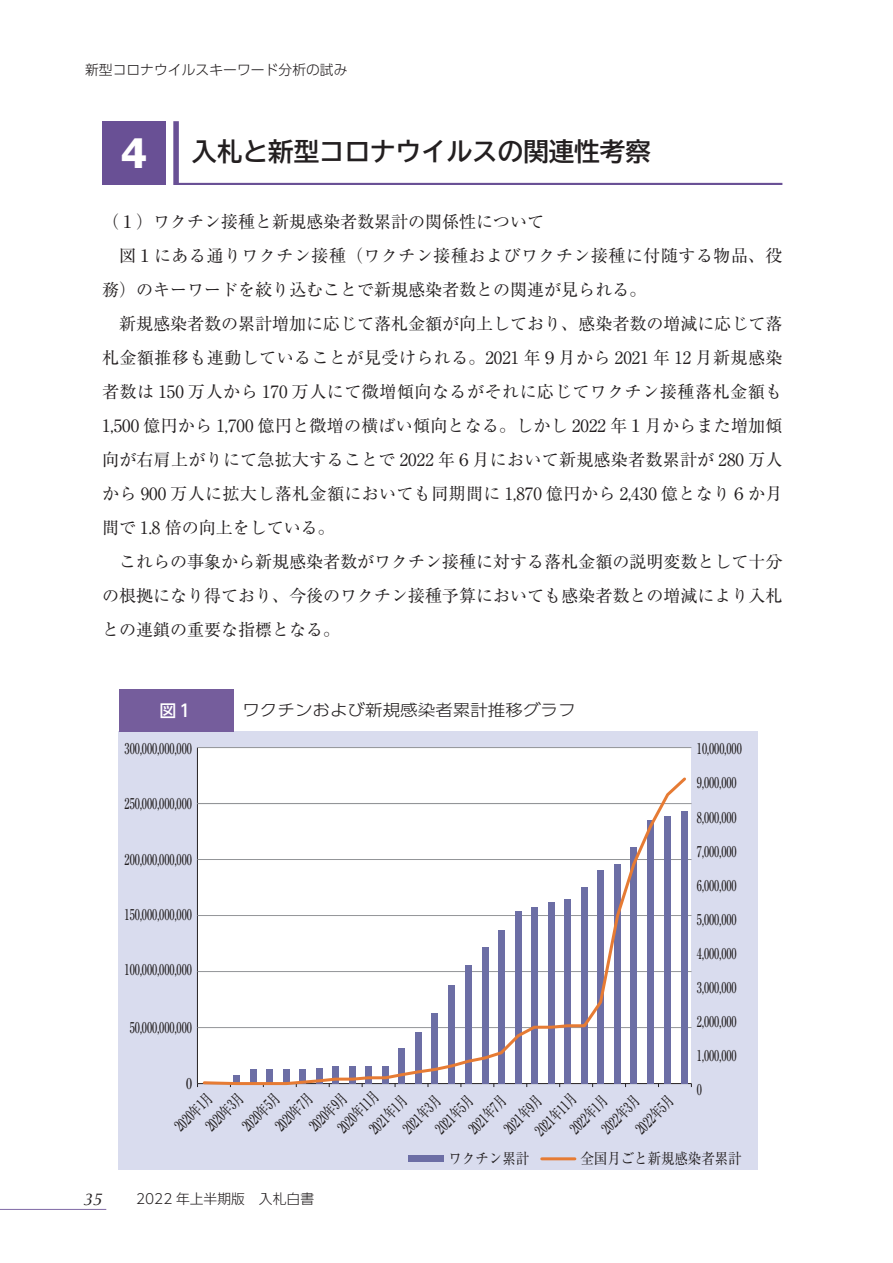
<style>
.page{position:relative;width:893px;height:1263px;background:#fff}
.page>*{position:absolute;margin:0;border:0;box-sizing:border-box;transform-origin:0 0}
.t1{font:700 25.5px "TBUD Go Std";color:#231f20}
.t2{font:16.95px "Ryumin Pr 6";color:#231f20}
.t3{font:16.95px "Ryumin Pr 6";letter-spacing:.025em;color:#231f20}
.t4{font:16.95px "Ryumin Pr 6";letter-spacing:.03em;color:#231f20}
.t5{font:italic 16.95px "Optima";color:#231f20}
.t6{font:500 16.95px "UD Shin Go Pro";color:#fff}
.t7{font:300 15.9px "UD Shin Go Pro";color:#231f20;scale:1.1 1}
.t8{font:500 14.85px "Ryumin Pr 6";color:#231f20;scale:.69 1}
.t9{font:500 14.85px/21.8px "Ryumin Pr 6";color:#231f20;scale:.7 1}
.t10{font:14.85px "Ryumin Pr 6";color:#231f20;scale:.9 1}
.t11{font:500 14.85px "Ryumin Pr 6";color:#231f20;scale:.8 1}
.t12{font:300 13.8px "UD Shin Go Pro";color:#231f20}
.s1{font-family:"Tahoma";font-size:40.35px;color:#fff}
</style>
<div class="page">
<hr style="left:0;top:1209px;width:106px;height:1px;background:#806aa5">
<div style="left:102px;top:121px;width:64px;height:64px;background:#695095"></div>
<div style="left:173px;top:121px;width:6px;height:64px;background:#695095"></div>
<hr style="left:174px;top:183px;width:608px;height:2px;background:#695095">
<div style="left:119px;top:731px;width:639px;height:438px;background:#d9dcee"></div>
<div style="left:198px;top:748px;width:493px;height:335px;background:#fff"></div>
<hr style="left:197px;top:1083px;width:494px;height:1px;background:#231f20">
<hr style="left:197px;top:747px;width:1px;height:336px;background:#231f20">
<hr style="left:197px;top:1027px;width:495px;height:1px;background:#939598">
<hr style="left:197px;top:971px;width:495px;height:1px;background:#939598">
<hr style="left:197px;top:915px;width:495px;height:1px;background:#939598">
<hr style="left:197px;top:859px;width:495px;height:1px;background:#939598">
<hr style="left:197px;top:803px;width:495px;height:1px;background:#939598">
<hr style="left:197px;top:747px;width:494px;height:1px;background:#939598">
<div style="left:408px;top:1156px;width:36px;height:6px;background:#6c6ea5"></div>
<svg style="left:201px;top:777px;width:488px;height:310px"></svg>
<hr style="left:542px;top:1157px;width:33px;height:3px;background:#e67b34">
<div style="left:119px;top:689px;width:115px;height:42px;background:#755d9c"></div>
<p class="t12" style="left:85px;top:58px;width:264px">新型コロナウイルスキーワード分析の試み</p>
<h1 class="t1" style="left:121px;top:130px;width:531px"><span class="s1">4</span> 入札と新型コロナウイルスの関連性考察</h1>
<p class="t2" style="left:102px;top:208px;width:444px">（１）ワクチン接種と新規感染者数累計の関係性について</p>
<p class="t4" style="left:119px;top:242px;width:665px">図１にある通りワクチン接種（ワクチン接種およびワクチン接種に付随する物品、役</p>
<p class="t2" style="left:102px;top:276px;width:546px">務）のキーワードを絞り込むことで新規感染者数との関連が見られる。</p>
<p class="t2" style="left:119px;top:310px;width:665px">新規感染者数の累計増加に応じて落札金額が向上しており、感染者数の増減に応じて落</p>
<p class="t3" style="left:102px;top:344px;width:682px">札金額推移も連動していることが見受けられる。2021 年９月から 2021 年 12 月新規感染</p>
<p class="t4" style="left:102px;top:378px;width:682px">者数は 150 万人から 170 万人にて微増傾向なるがそれに応じてワクチン接種落札金額も</p>
<p class="t2" style="left:102px;top:412px;width:682px">1,500 億円から 1,700 億円と微増の横ばい傾向となる。しかし 2022 年１月からまた増加傾</p>
<p class="t2" style="left:102px;top:446px;width:682px">向が右肩上がりにて急拡大することで 2022 年６月において新規感染者数累計が 280 万人</p>
<p class="t3" style="left:102px;top:480px;width:682px">から 900 万人に拡大し落札金額においても同期間に 1,870 億円から 2,430 億となり６か月</p>
<p class="t2" style="left:102px;top:514px;width:234px">間で 1.8 倍の向上をしている。</p>
<p class="t2" style="left:119px;top:548px;width:665px">これらの事象から新規感染者数がワクチン接種に対する落札金額の説明変数として十分</p>
<p class="t2" style="left:102px;top:582px;width:682px">の根拠になり得ており、今後のワクチン接種予算においても感染者数との増減により入札</p>
<p class="t2" style="left:102px;top:616px;width:240px">との連鎖の重要な指標となる。</p>
<p class="t6" style="left:159px;top:696px;width:36px">図１</p>
<p class="t7" style="left:242px;top:697px;width:304px">ワクチンおよび新規感染者累計推移グラフ</p>
<p class="t8" style="left:125px;top:737px;width:99px">300,000,000,000</p>
<p class="t8" style="left:697px;top:737px;width:67px">10,000,000</p>
<p class="t5" style="left:83px;top:1189px;width:20px">35</p>
<p class="t8" style="left:697px;top:771px;width:59px">9,000,000</p>
<p class="t8" style="left:697px;top:805px;width:59px">8,000,000</p>
<p class="t8" style="left:697px;top:839px;width:59px">7,000,000</p>
<p class="t8" style="left:697px;top:873px;width:59px">6,000,000</p>
<p class="t8" style="left:697px;top:908px;width:59px">5,000,000</p>
<p class="t8" style="left:697px;top:942px;width:59px">4,000,000</p>
<p class="t8" style="left:697px;top:976px;width:59px">3,000,000</p>
<p class="t8" style="left:697px;top:1010px;width:59px">2,000,000</p>
<p class="t8" style="left:697px;top:1044px;width:59px">1,000,000</p>
<p class="t8" style="left:697px;top:1078px;width:9px">0</p>
<p class="t8" style="left:125px;top:792px;width:99px">250,000,000,000</p>
<p class="t8" style="left:125px;top:848px;width:99px">200,000,000,000</p>
<p class="t8" style="left:125px;top:903px;width:99px">150,000,000,000</p>
<p class="t8" style="left:125px;top:958px;width:99px">100,000,000,000</p>
<p class="t8" style="left:130px;top:1015px;width:92px">50,000,000,000</p>
<p class="t11" style="left:186px;top:1071px;width:9px">0</p>
<p class="t9" style="left:332px;top:1122px;width:76px;rotate:-45deg">2020年11月</p>
<p class="t9" style="left:303px;top:1120px;width:69px;rotate:-45deg">2020年9月</p>
<p class="t9" style="left:269px;top:1120px;width:69px;rotate:-45deg">2020年7月</p>
<p class="t9" style="left:184px;top:1105px;width:69px;text-indent:-22px;rotate:-45deg">2020年1月<br>2020年3月</p>
<p class="t9" style="left:236px;top:1120px;width:69px;rotate:-45deg">2020年5月</p>
<p class="t9" style="left:529px;top:1125px;width:76px;rotate:-45deg">2021年11月</p>
<p class="t9" style="left:596px;top:1123px;width:69px;rotate:-45deg">2022年3月</p>
<p class="t9" style="left:564px;top:1123px;width:69px;rotate:-45deg">2022年1月</p>
<p class="t9" style="left:430px;top:1123px;width:69px;rotate:-45deg">2021年5月</p>
<p class="t9" style="left:397px;top:1123px;width:69px;rotate:-45deg">2021年3月</p>
<p class="t9" style="left:364px;top:1123px;width:69px;rotate:-45deg">2021年1月</p>
<p class="t9" style="left:630px;top:1123px;width:69px;rotate:-45deg">2022年5月</p>
<p class="t10" style="left:580px;top:1147px;width:181px">全国月ごと新規感染者累計</p>
<p class="t9" style="left:463px;top:1123px;width:69px;rotate:-45deg">2021年7月</p>
<p class="t9" style="left:498px;top:1123px;width:69px;rotate:-45deg">2021年9月</p>
<p class="t10" style="left:449px;top:1147px;width:91px">ワクチン累計</p>
<p class="t12" style="left:136px;top:1187px;width:193px">2022 年上半期版　入札白書　</p>
</div>
